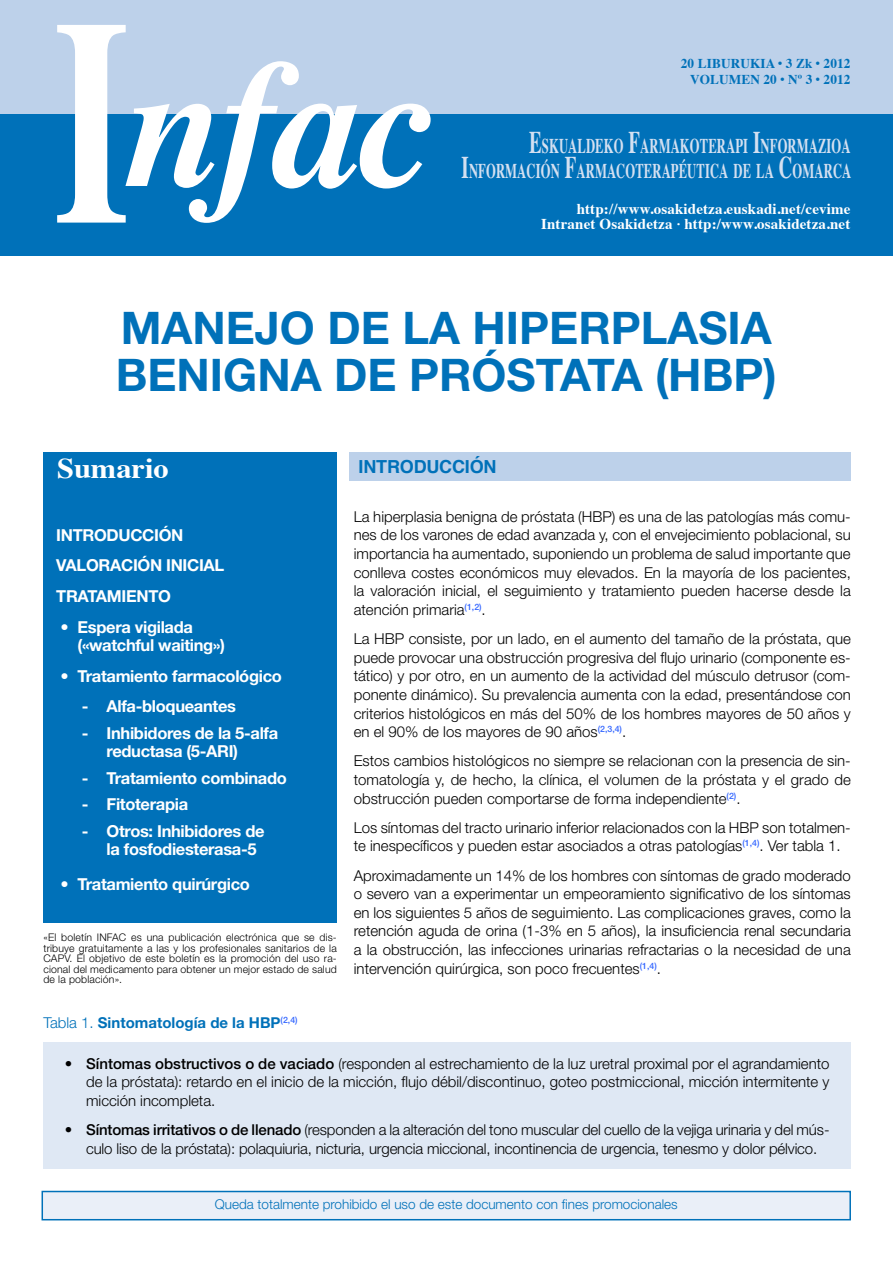
<style>
.page{position:relative;width:893px;height:1263px;background:#fff}
.page>*{position:absolute;margin:0;border:0;box-sizing:border-box;transform-origin:0 0}
.t1{font:700 292.5px "Times";color:#fff;scale:.67 1}
.t2{font:italic 700 178.5px "Times";color:#fff}
.t3{font:700 45px/46.5px "Helvetica Neue";color:#0071b9}
.t4{font:700 28.5px "Times";color:#fff;scale:1.07 1}
.t5{font:700 21px "Times";letter-spacing:.01em;color:#d4e0f1;scale:.6 1}
.TIT_TRAM{font:700 18px "Helvetica";letter-spacing:-.01em;color:#0071b9}
.t6{font:700 16.5px/18px "Helvetica Neue";letter-spacing:-.02em;color:#fff}
.TEXTO_T{font:300 15px/18.6px "Helvetica Neue";color:#000;text-align:justify}
.t7{font:700 15px "Times";letter-spacing:.01em;color:#fff}
.sub_TIT{font:700 15px "Helvetica Neue";color:#0071b9}
.t8{font:300 13.5px "Helvetica Neue";color:#0071b9}
.t9{font:700 13.5px "Times";letter-spacing:.01em;color:#0071b9}
.t10{font:300 10.5px/10.5px "Helvetica Neue";letter-spacing:.015em;color:#000;text-align:justify}
.s1{font-size:12px}
.s2{font-size:31.5px}
.s3{font-weight:300}
.s4{font-weight:500}
</style>
<div class="page">
<div style="left:0;top:0;width:893px;height:114px;background:#bdd1ea"></div>
<div style="left:0;top:114px;width:893px;height:141px;background:#0071b9"></div>
<div style="left:44px;top:452px;width:293px;height:470px;background:#0071b9"></div>
<div style="left:42px;top:1191px;width:808px;height:29px;background:#eaeff8"></div>
<div style="left:42px;top:1191px;width:809px;height:29px;border:2px solid #0071b9"></div>
<div style="left:349px;top:452px;width:502px;height:28px;background:#bdd1ea"></div>
<div style="left:44px;top:1042px;width:807px;height:126px;background:#dfe8f4"></div>
<p class="t1" style="left:54px;top:-156px;width:115px">I</p>
<p class="t2" style="left:121px;top:-42px;width:315px">nfac</p>
<p class="t9" style="left:681px;top:50px;width:171px">20 LIBURUKIA <span class="s1">•</span> 3 Zk <span class="s1">•</span> 2012</p>
<p class="t9" style="left:690px;top:66px;width:162px">VOLUMEN 20 <span class="s1">•</span> Nº 3 <span class="s1">•</span> 2012</p>
<p class="t5" style="left:529px;top:126px;width:537px"><span class="s2">E</span>SKUALDEKO <span class="s2">F</span>ARMAKOTERAPI <span class="s2">I</span>NFORMAZIOA</p>
<p class="t5" style="left:461px;top:151px;width:651px"><span class="s2">I</span>NFORMACIÓN <span class="s2">F</span>ARMACOTERAPÉUTICA DE LA <span class="s2">C</span>OMARCA</p>
<p class="t7" style="left:577px;top:195px;width:275px">http://www.osakidetza.euskadi.net/cevime</p>
<p class="t7" style="left:541px;top:210px;width:311px">Intranet Osakidetza · http:/www.osakidetza.net</p>
<p class="t3" style="left:116px;top:304px;width:662px">MANEJO DE LA HIPERPLASIA<br>BENIGNA DE PRÓSTATA (HBP)</p>
<p class="t4" style="left:57px;top:441px;width:106px">Sumario</p>
<p class="t6" style="left:56px;top:525px;width:129px">INTRODUCCIÓN</p>
<p class="t6" style="left:56px;top:556px;width:170px">VALORACIÓN INICIAL</p>
<p class="t6" style="left:56px;top:587px;width:116px">TRATAMIENTO</p>
<p class="t6" style="left:78px;top:618px;width:149px;text-indent:-17px">• Espera vigilada («watchful waiting»)</p>
<p class="t6" style="left:61px;top:666px;width:223px">• Tratamiento farmacológico</p>
<p class="t6" style="left:82px;top:697px;width:156px">- Alfa-bloqueantes</p>
<p class="t6" style="left:107px;top:724px;width:173px;text-indent:-25px">- Inhibidores de la 5-alfa reductasa (5-ARI)</p>
<p class="t6" style="left:82px;top:768px;width:207px">- Tratamiento combinado</p>
<p class="t6" style="left:82px;top:795px;width:108px">- Fitoterapia</p>
<p class="t6" style="left:107px;top:821px;width:160px;text-indent:-25px">- Otros: Inhibidores de la fosfodiesterasa-5</p>
<p class="t6" style="left:61px;top:874px;width:191px">• Tratamiento quirúrgico</p>
<p class="t10" style="left:43px;top:932px;width:295px">«El boletín INFAC es una publicación electrónica que se dis&shy;tribuye gratuitamente a las y los profesionales sanitarios de la CAPV. El objetivo de este boletín es la promoción del uso ra&shy;cional del medicamento para obtener un mejor estado de salud de la población».</p>
<p class="sub_TIT" style="left:43px;top:1014px;width:256px"><span class="s3">Tabla 1.</span> Sintomatología de la HBP<sup>(2,4)</sup></p>
<p class="TIT_TRAM" style="left:359px;top:452px;width:140px">INTRODUCCIÓN</p>
<p class="TEXTO_T" style="left:354px;top:507px;width:499px">La hiperplasia benigna de próstata (HBP) es una de las patologías más comu&shy;nes de los varones de edad avanzada y, con el envejecimiento poblacional, su importancia ha aumentado, suponiendo un problema de salud importante que conlleva costes económicos muy elevados. En la mayoría de los pacientes, la valoración inicial, el seguimiento y tratamiento pueden hacerse desde la atención primaria<sup>(1,2)</sup>.</p>
<p class="TEXTO_T" style="left:354px;top:629px;width:499px">La HBP consiste, por un lado, en el aumento del tamaño de la próstata, que puede provocar una obstrucción progresiva del flujo urinario (componente es&shy;tático) y por otro, en un aumento de la actividad del músculo detrusor (com&shy;ponente dinámico). Su prevalencia aumenta con la edad, presentándose con criterios histológicos en más del 50% de los hombres mayores de 50 años y en el 90% de los mayores de 90 años<sup>(2,3,4)</sup>.</p>
<p class="TEXTO_T" style="left:354px;top:751px;width:499px">Estos cambios histológicos no siempre se relacionan con la presencia de sin&shy;tomatología y, de hecho, la clínica, el volumen de la próstata y el grado de obstrucción pueden comportarse de forma independiente<sup>(2)</sup>.</p>
<p class="TEXTO_T" style="left:354px;top:818px;width:499px">Los síntomas del tracto urinario inferior relacionados con la HBP son totalmen&shy;te inespecíficos y pueden estar asociados a otras patologías<sup>(1,4)</sup>. Ver tabla 1.</p>
<p class="TEXTO_T" style="left:354px;top:866px;width:499px">Aproximadamente un 14% de los hombres con síntomas de grado moderado o severo van a experimentar un empeoramiento significativo de los síntomas en los siguientes 5 años de seguimiento. Las complicaciones graves, como la retención aguda de orina (1-3% en 5 años), la insuficiencia renal secundaria a la obstrucción, las infecciones urinarias refractarias o la necesidad de una intervención quirúrgica, son poco frecuentes<sup>(1,4)</sup>.</p>
<p class="TEXTO_T" style="left:86px;top:1053px;width:745px;text-indent:-21px">• <span class="s4">Síntomas obstructivos o de vaciado</span> (responden al estrechamiento de la luz uretral proximal por el agrandamiento de la próstata): retardo en el inicio de la micción, flujo débil/discontinuo, goteo postmiccional, micción intermitente y micción incompleta.</p>
<p class="TEXTO_T" style="left:86px;top:1120px;width:745px;text-indent:-21px">• <span class="s4">Síntomas irritativos o de llenado</span> (responden a la alteración del tono muscular del cuello de la vejiga urinaria y del mús&shy;culo liso de la próstata): polaquiuria, nicturia, urgencia miccional, incontinencia de urgencia, tenesmo y dolor pélvico.</p>
<p class="t8" style="left:215px;top:1196px;width:464px">Queda totalmente prohibido el uso de este documento con fines promocionales</p>
</div>
